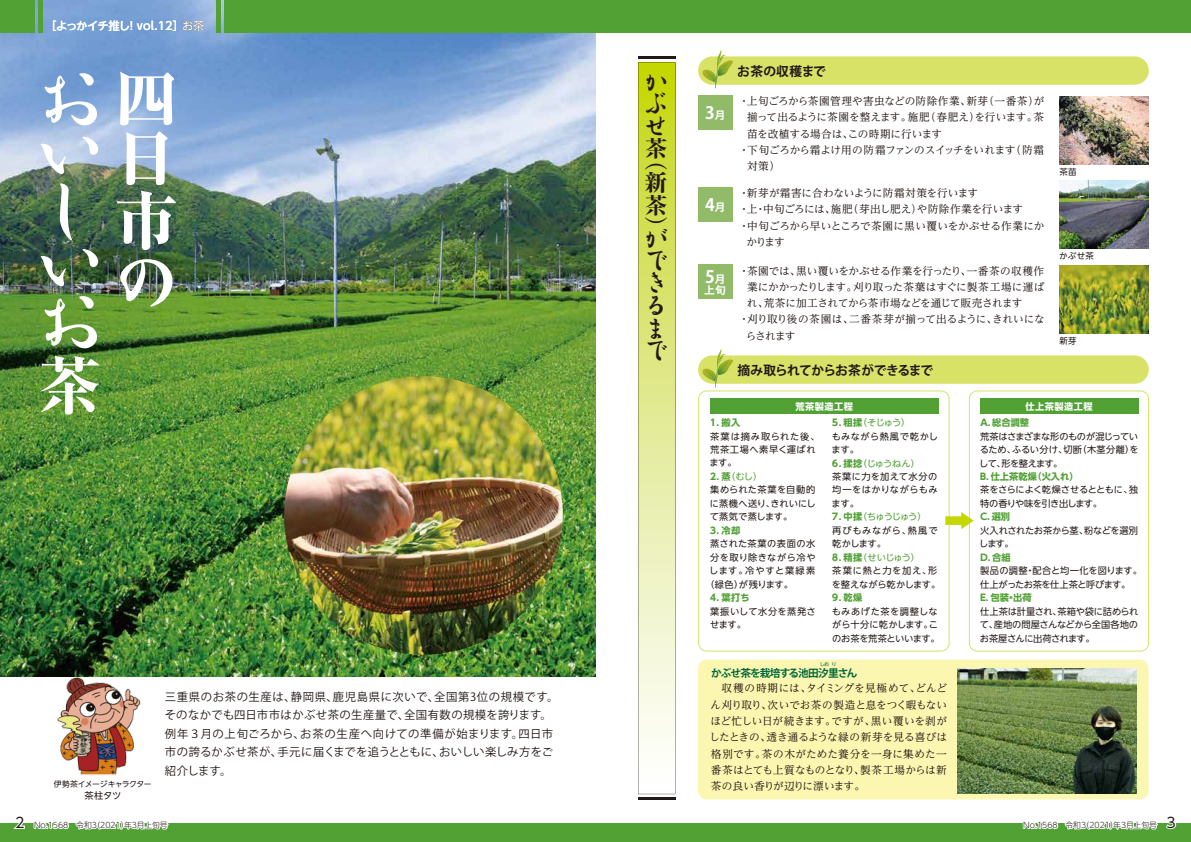
<style>
.page{position:relative;width:1191px;height:842px;background:#fff}
.page>*{position:absolute;margin:0;border:0;box-sizing:border-box;transform-origin:0 0}
.t1{font:63.8px/51.7px "Ro YN Std E";color:#fff}
.t2{font:800 63.8px/61.4px "Ryumin Pro";color:#fff}
.t3{font:22.7px/22.3px "Ro YN Std E";color:#221815;text-align:justify}
.t4{font:800 22.7px/22.7px "Ryumin Pro";color:#221815;text-align:justify}
.t5{font:700 17px "Koz Go Pro";color:#fff}
.t6{font:700 12.8px "Koz Go Pro";letter-spacing:-.065em;color:#221815}
.t7{font:700 12.8px "Koz Go Pro";letter-spacing:.015em;color:#221815}
.t8{font:11.3px/18.4px "Koz Go Pro";letter-spacing:.04em;color:#221815}
.t9{font:500 11.3px "UD Shin Go NT Pro";letter-spacing:-.04em;color:#fff}
.t10{font:10.6px/16.3px "UD Reimin Pro";letter-spacing:-.005em;color:#221815;text-align:justify}
.t11{font:10.6px "UD Reimin Pro";letter-spacing:.03em;color:#221815}
.t12{font:10.6px "UD Reimin Pro";letter-spacing:-.025em;color:#221815}
.t13{font:10.6px "UD Reimin Pro";letter-spacing:-.03em;color:#221815}
.t14{font:700 10.6px "Koz Go Pro";letter-spacing:-.08em;color:#00683e}
.t15{font:700 10.6px "Koz Go Pro";color:#fff}
.t16{font:9.2px/13.5px "UD Shin Go NT Pro";color:#221815;text-align:justify}
.t17{font:9.2px/13.5px "UD Shin Go NT Pro";letter-spacing:.03em;color:#221815}
.t18{font:9.2px/13.5px "UD Shin Go NT Pro";letter-spacing:.04em;color:#221815}
.t19{font:700 9.2px "UD Shin Go NT Pro";letter-spacing:.005em;color:#51a135}
.t20{font:9.2px/13.5px "UD Shin Go NT Pro";letter-spacing:-.02em;color:#221815}
.t21{font:9.2px/13.5px "UD Shin Go NT Pro";letter-spacing:-.055em;color:#221815}
.t22{font:9.2px/13.5px "UD Shin Go NT Pro";letter-spacing:-.04em;color:#221815}
.t23{font:700 9.2px "UD Shin Go NT Pro";letter-spacing:.05em;color:#fff}
.t24{font:9.2px "UD Shin Go NT Pro";letter-spacing:.055em;color:#221815}
.t25{font:9.2px "UD Shin Go NT Pro";letter-spacing:.045em;color:#221815}
.t26{font:9.2px "UD Shin Go NT Pro";letter-spacing:.08em;color:#221815}
.t27{font:8.5px "UD Shin Go NT Pro";letter-spacing:.04em;color:#221815}
.t28{font:300 7.8px "UD Shin M Go Pro";color:#221815}
.t29{font:7.8px "UD Shin Go NT Pro";letter-spacing:-.05em;color:#221815}
.t30{font:5px "UD Shin Go NT Pro";color:#00683e}
.s1{font-size:10.6px}
.s2{font-weight:700;color:#51a135}
.s3{color:#51a135}
.s4{font-family:"UD Shin Go Pro";font-weight:400;font-size:14.2px}
</style>
<div class="page">
<img style="left:0;top:0;width:595px;height:676px">
<img style="left:53px;top:674px;width:90px;height:101px">
<img style="left:284px;top:376px;width:279px;height:279px;border-radius:139px">
<div style="left:698px;top:56px;width:450px;height:29px;background:#d7e267;border-radius:14px"></div>
<svg style="left:699px;top:49px;width:34px;height:39px"></svg>
<div style="left:698px;top:355px;width:450px;height:29px;background:#d7e267;border-radius:14px"></div>
<svg style="left:698px;top:390px;width:251px;height:262px"></svg>
<div style="left:698px;top:659px;width:450px;height:140px;background:#fcf7b0;border-radius:9px"></div>
<svg style="left:969px;top:390px;width:180px;height:262px"></svg>
<svg style="left:699px;top:348px;width:34px;height:39px"></svg>
<div style="left:710px;top:398px;width:228px;height:15px;background:#51a135"></div>
<div style="left:980px;top:398px;width:158px;height:15px;background:#51a135"></div>
<svg style="left:945px;top:512px;width:28px;height:17px"></svg>
<svg style="left:638px;top:63px;width:37px;height:731px;background:#e1e890"></svg>
<hr style="left:638px;top:56px;width:37px;height:2px;background:#221815">
<hr style="left:638px;top:797px;width:37px;height:2px;background:#221815">
<div style="left:698px;top:95px;width:34px;height:34px;background:#91ba69"></div>
<div style="left:698px;top:187px;width:34px;height:34px;background:#91ba69"></div>
<div style="left:698px;top:265px;width:34px;height:34px;background:#91ba69"></div>
<img style="left:1059px;top:96px;width:89px;height:68px">
<img style="left:1059px;top:181px;width:89px;height:68px">
<img style="left:1059px;top:266px;width:89px;height:68px">
<img style="left:957px;top:669px;width:179px;height:124px">
<div style="left:0;top:823px;width:1191px;height:19px;background:#51a135"></div>
<div style="left:224px;top:0;width:967px;height:33px;background:#51a135"></div>
<div style="left:216px;top:0;width:5px;height:33px;background:#51a135"></div>
<div style="left:0;top:0;width:35px;height:33px;background:#51a135"></div>
<hr style="left:39px;top:0;width:4px;height:33px;background:#51a135">
<svg style="left:13px;top:823px;width:12px;height:6px"></svg>
<svg style="left:34px;top:823px;width:35px;height:6px"></svg>
<svg style="left:75px;top:823px;width:94px;height:7px"></svg>
<svg style="left:1022px;top:823px;width:36px;height:6px"></svg>
<svg style="left:1064px;top:823px;width:93px;height:7px"></svg>
<svg style="left:1166px;top:823px;width:11px;height:7px"></svg>
<p class="t9" style="left:45px;top:17px;width:161px">［よっかイチ推し！ vol.12］お茶</p>
<h1 class="t1" style="left:38px;top:78px;width:62px">おい</h1>
<h1 class="t1" style="left:38px;top:188px;width:62px;line-height:53.3px">しい</h1>
<h1 class="t1" style="left:38px;top:301px;width:61px">お</h1>
<h1 class="t2" style="left:38px;top:351px;width:63px">茶</h1>
<h1 class="t2" style="left:114px;top:63px;width:63px">四日市</h1>
<h1 class="t1" style="left:114px;top:260px;width:60px">の</h1>
<p class="t8" style="left:165px;top:688px;width:395px">三重県のお茶の生産は、静岡県、鹿児島県に次いで、全国第3位の規模です。そのなかでも四日市市はかぶせ茶の生産量で、全国有数の規模を誇ります。例年３月の上旬ごろから、お茶の生産へ向けての準備が始まります。四日市市の誇るかぶせ茶が、手元に届くまでを追うとともに、おいしい楽しみ方をご紹介します。</p>
<p class="t29" style="left:54px;top:778px;width:99px">伊勢茶イメージキャラクター</p>
<p class="t16" style="left:84px;top:789px;width:38px">茶柱タツ</p>
<h2 class="t3" style="left:645px;top:73px;width:23px;line-height:21.8px">かぶせ</h2>
<h2 class="t4" style="left:645px;top:136px;width:23px">茶</h2>
<h2 class="t4" style="left:645px;top:147px;width:24px">（新茶）</h2>
<h2 class="t3" style="left:645px;top:229px;width:24px;text-align:left">ができるまで</h2>
<h3 class="t5" style="left:705px;top:102px;width:22px">3<span class="s1">月</span></h3>
<h3 class="t5" style="left:705px;top:194px;width:22px">4<span class="s1">月</span></h3>
<h3 class="t5" style="left:705px;top:265px;width:22px">5<span class="s1">月</span></h3>
<p class="t15" style="left:704px;top:283px;width:23px">上旬</p>
<p class="t7" style="left:737px;top:63px;width:90px">お茶の収穫まで</p>
<p class="t11" style="left:739px;top:93px;width:307px">・上旬ごろから茶園管理や害虫などの防除作業、新芽（一番茶）が</p>
<p class="t10" style="left:747px;top:109px;width:299px">揃って出るように茶園を整えます。施肥（春肥え）を行います。茶</p>
<p class="t10" style="left:747px;top:125px;width:197px">苗を改植する場合は、この時期に行います</p>
<p class="t12" style="left:739px;top:141px;width:307px">・下旬ごろから霜よけ用の防霜ファンのスイッチをいれます（防霜</p>
<p class="t10" style="left:747px;top:158px;width:34px">対策）</p>
<p class="t10" style="left:739px;top:185px;width:240px">・新芽が霜害に合わないように防霜対策を行います</p>
<p class="t10" style="left:739px;top:201px;width:285px">・上・中旬ごろには、施肥（芽出し肥え）や防除作業を行います</p>
<p class="t10" style="left:739px;top:217px;width:307px">・中旬ごろから早いところで茶園に黒い覆いをかぶせる作業にか</p>
<p class="t10" style="left:746px;top:234px;width:40px">かります</p>
<p class="t10" style="left:739px;top:262px;width:307px">・茶園では、黒い覆いをかぶせる作業を行ったり、一番茶の収穫作</p>
<p class="t10" style="left:747px;top:278px;width:299px">業にかかったりします。刈り取った茶葉はすぐに製茶工場に運ば</p>
<p class="t13" style="left:746px;top:294px;width:277px">れ、荒茶に加工されてから茶市場などを通じて販売されます</p>
<p class="t10" style="left:739px;top:311px;width:307px">・刈り取り後の茶園は、二番茶芽が揃って出るように、きれいにな</p>
<p class="t10" style="left:746px;top:327px;width:51px">らされます</p>
<p class="t6" style="left:737px;top:362px;width:197px">摘み取られてからお茶ができるまで</p>
<p class="t27" style="left:1059px;top:164px;width:19px">茶苗</p>
<p class="t27" style="left:1059px;top:249px;width:36px">かぶせ茶</p>
<p class="t27" style="left:1059px;top:334px;width:19px">新芽</p>
<p class="t23" style="left:795px;top:399px;width:59px">荒茶製造工程</p>
<p class="t23" style="left:1025px;top:399px;width:69px">仕上茶製造工程</p>
<p class="t19" style="left:708px;top:415px;width:33px">１．搬入</p>
<p class="t18" style="left:708px;top:429px;width:113px">茶葉は摘み取られた後、荒茶工場へ素早く運ばれます。<br><span class="s2">２．蒸</span><span class="s3">（むし）<br></span>集められた茶葉を自動的に蒸機へ送り、きれいにして蒸気で蒸します。</p>
<p class="t19" style="left:708px;top:523px;width:33px">３．冷却</p>
<p class="t24" style="left:710px;top:536px;width:107px">蒸された茶葉の表面の水</p>
<p class="t25" style="left:710px;top:550px;width:107px">分を取り除きながら冷や</p>
<p class="t26" style="left:709px;top:563px;width:108px">します。冷やすと葉緑素</p>
<p class="t16" style="left:705px;top:577px;width:89px">（緑色）が残ります。</p>
<p class="t19" style="left:708px;top:590px;width:43px">４．葉打ち</p>
<p class="t17" style="left:710px;top:604px;width:107px">葉振いして水分を蒸発させます。</p>
<p class="t17" style="left:830px;top:416px;width:111px"><span class="s2">５．粗揉</span><span class="s3">（そじゅう）<br></span>もみながら熱風で乾かします。<br><span class="s2">６．揉捻</span><span class="s3">（じゅうねん）<br></span>茶葉に力を加えて水分の均一をはかりながらもみます。<br><span class="s2">７．中揉</span><span class="s3">（ちゅうじゅう）<br></span>再びもみながら、熱風で乾かします。<br><span class="s2">８．精揉</span><span class="s3">（せいじゅう）<br></span>茶葉に熱と力を加え、形を整えながら乾かします。</p>
<p class="t19" style="left:830px;top:590px;width:33px">９．乾燥</p>
<p class="t16" style="left:832px;top:604px;width:109px;text-align:left">もみあげた茶を調整しながら十分に乾かします。このお茶を荒茶といいます。</p>
<p class="t30" style="left:819px;top:660px;width:18px">しおり</p>
<p class="t14" style="left:711px;top:666px;width:148px">かぶせ茶を栽培する池田汐里さん</p>
<p class="t10" style="left:709px;top:680px;width:239px;text-indent:12px">収穫の時期には、タイミングを見極めて、どんどん刈り取り、次いでお茶の製造と息をつく暇もないほど忙しい日が続きます。ですが、黒い覆いを剥がしたときの、透き通るような緑の新芽を見る喜びは格別です。茶の木がためた養分を一身に集めた一番茶はとても上質なものとなり、製茶工場からは新茶の良い香りが辺りに漂います。</p>
<p class="t19" style="left:979px;top:415px;width:51px">Ａ．総合調整</p>
<p class="t16" style="left:979px;top:429px;width:161px">荒茶はさまざまな形のものが混じっているため、ふるい分け、切断（木茎分離）をして、形を整えます。</p>
<p class="t19" style="left:978px;top:469px;width:101px">Ｂ．仕上茶乾燥（火入れ）</p>
<p class="t21" style="left:980px;top:483px;width:159px">茶をさらによく乾燥させるとともに、独特の香りや味を引き出します。</p>
<p class="t19" style="left:979px;top:509px;width:33px">Ｃ．選別</p>
<p class="t22" style="left:979px;top:523px;width:160px">火入れされたお茶から茎、粉などを選別します。</p>
<p class="t19" style="left:979px;top:550px;width:33px">Ｄ．合組</p>
<p class="t20" style="left:980px;top:564px;width:163px">製品の調整・配合と均一化を図ります。仕上がったお茶を仕上茶と呼びます。</p>
<p class="t19" style="left:978px;top:590px;width:55px">Ｅ．包装・出荷</p>
<p class="t16" style="left:979px;top:604px;width:160px">仕上茶は計量され、茶箱や袋に詰められて、産地の問屋さんなどから全国各地のお茶屋さんに出荷されます。</p>
<p class="t28" style="left:15px;top:818px;width:154px"><span class="s4">2</span> No.1568　令和3（2021）年3月上旬号</p>
<p class="t28" style="left:1023px;top:818px;width:154px">No.1568　令和3（2021）年3月上旬号 <span class="s4">3</span></p>
</div>
